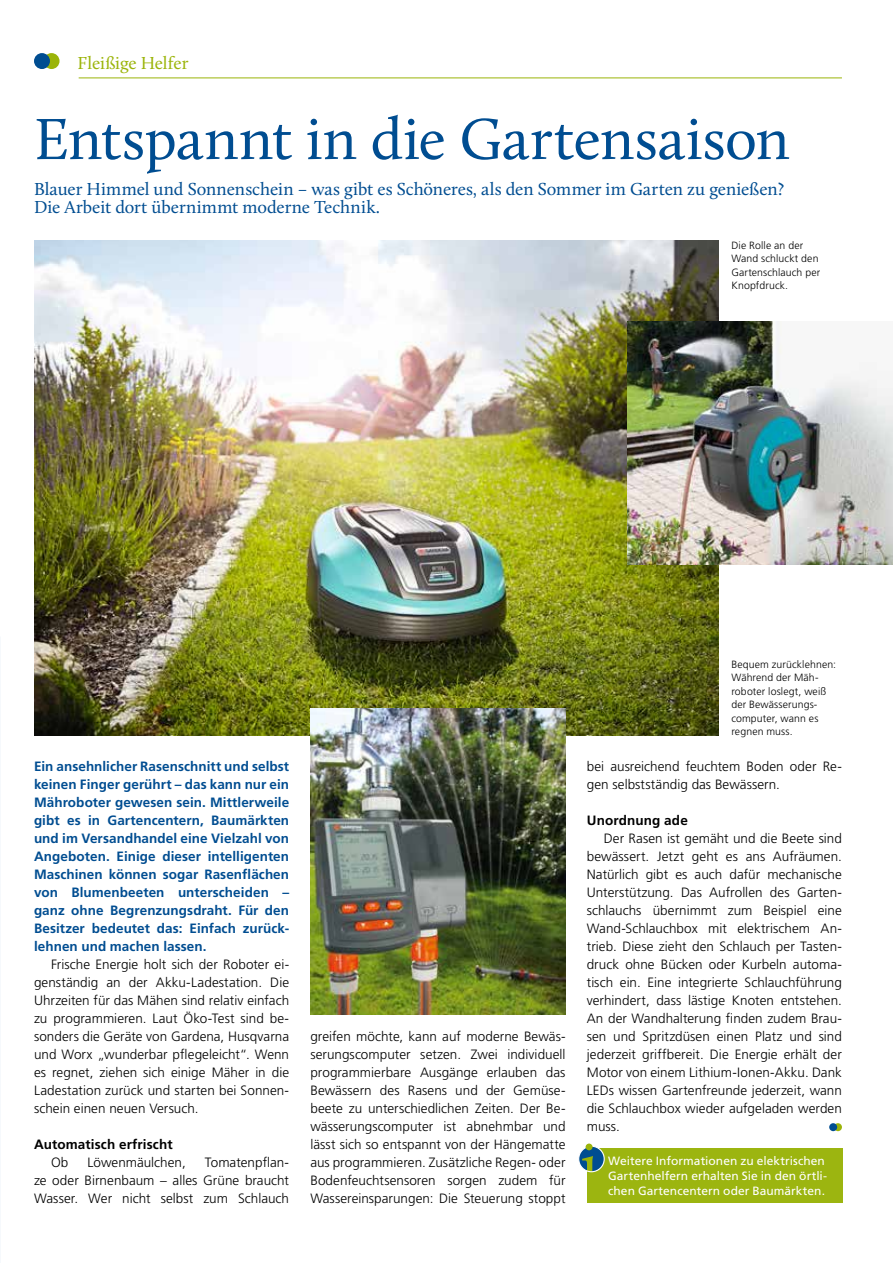
<style>
.page{position:relative;width:893px;height:1263px;background:#fff}
.page>*{position:absolute;margin:0;border:0;box-sizing:border-box;transform-origin:0 0}
.t1{font:60px "Calluna";letter-spacing:-.005em;color:#004d91}
.t2{font:18px/18px "Calluna";color:#004d91}
.t3{font:18px "Calluna";letter-spacing:-.015em;color:#9bb409}
.t4{font:300 13.5px/18px "Frutiger LT Std";letter-spacing:.005em;color:#000;text-align:justify}
.t5{font:700 13.5px/18px "Frutiger LT Std";letter-spacing:.005em;color:#004d91;text-align:justify}
.t6{font:700 13.5px "Frutiger LT Std";letter-spacing:.01em;color:#000}
.t7{font:12px/15px "Frutiger LT Std";color:#fff}
.t8{font:300 10.5px/13.5px "Frutiger LT Std";letter-spacing:.01em;color:#000}
</style>
<div class="page">
<hr style="left:79px;top:78px;width:763px;height:1px;background:#9bb409">
<div style="left:44px;top:53px;width:16px;height:16px;background:#9bb409;border-radius:50%"></div>
<div style="left:34px;top:53px;width:16px;height:16px;background:#004d91;border-radius:50%"></div>
<svg style="left:834px;top:1123px;width:8px;height:8px"></svg>
<div style="left:829px;top:1123px;width:8px;height:8px;background:#004d91;border-radius:50%"></div>
<img style="left:34px;top:240px;width:685px;height:495px">
<img style="left:628px;top:321px;width:265px;height:243px">
<div style="left:587px;top:1149px;width:255px;height:54px;background:#9cb510"></div>
<svg style="left:579px;top:1146px;width:25px;height:26px"></svg>
<svg style="left:582px;top:1156px;width:15px;height:16px"></svg>
<div style="left:578px;top:1146px;width:27px;height:26px;border:1px solid #fff;border-radius:50%"></div>
<div style="left:586px;top:1143px;width:7px;height:7px;background:#9bb409;border-radius:50%"></div>
<img style="left:310px;top:708px;width:256px;height:306px">
<h2 class="t3" style="left:78px;top:52px;width:112px">Fleißige Helfer</h2>
<h1 class="t1" style="left:34px;top:103px;width:757px">Entspannt in die Gartensaison</h1>
<h2 class="t2" style="left:34px;top:180px;width:752px">Blauer Himmel und Sonnenschein – was gibt es Schöneres, als den Sommer im Garten zu genießen?<br>Die Arbeit dort übernimmt moderne Technik.</h2>
<p class="t8" style="left:731px;top:238px;width:90px">Die Rolle an der<br>Wand schluckt den<br>Gartenschlauch per<br>Knopfdruck.</p>
<p class="t5" style="left:34px;top:757px;width:257px">Ein ansehnlicher Rasenschnitt und selbst keinen Finger gerührt – das kann nur ein Mähroboter gewesen sein. Mittlerweile gibt es in Gartencentern, Baumärkten und im Versandhandel eine Vielzahl von Angeboten. Einige dieser intelligenten Maschinen können sogar Rasenflächen von Blumenbeeten unterscheiden – ganz ohne Begrenzungsdraht. Für den Besitzer bedeutet das: Einfach zurück&shy;lehnen und machen lassen.</p>
<p class="t4" style="left:34px;top:956px;width:257px;text-indent:17px">Frische Energie holt sich der Roboter ei&shy;genständig an der Akku-Ladestation. Die Uhrzeiten für das Mähen sind relativ einfach zu programmieren. Laut Öko-Test sind be&shy;sonders die Geräte von Gardena, Husqvarna und Worx „wunderbar pflegeleicht“. Wenn es regnet, ziehen sich einige Mäher in die Ladestation zurück und starten bei Sonnen&shy;schein einen neuen Versuch.</p>
<p class="t6" style="left:34px;top:1136px;width:140px">Automatisch erfrischt</p>
<p class="t4" style="left:51px;top:1153px;width:19px">Ob</p>
<p class="t4" style="left:87px;top:1153px;width:100px">Löwenmäulchen,</p>
<p class="t4" style="left:34px;top:1153px;width:257px;text-indent:171px">Tomatenpflan&shy;ze oder Birnenbaum – alles Grüne braucht Wasser. Wer nicht selbst zum Schlauch</p>
<p class="t4" style="left:310px;top:1027px;width:257px">greifen möchte, kann auf moderne Bewäs&shy;serungscomputer setzen. Zwei individuell programmierbare Ausgänge erlauben das Bewässern des Rasens und der Gemüse&shy;beete zu unterschiedlichen Zeiten. Der Be&shy;wässerungscomputer ist abnehmbar und lässt sich so entspannt von der Hängematte aus programmieren. Zusätzliche Regen- oder Bodenfeuchtsensoren sorgen zudem für Wassereinsparungen: Die Steuerung stoppt</p>
<p class="t8" style="left:731px;top:657px;width:106px">Bequem zurücklehnen:<br>Während der Mäh&shy;roboter loslegt, weiß der Bewässerungs&shy;computer, wann es regnen muss.</p>
<p class="t4" style="left:587px;top:757px;width:257px">bei ausreichend feuchtem Boden oder Re&shy;gen selbstständig das Bewässern.</p>
<p class="t6" style="left:587px;top:812px;width:103px">Unordnung ade</p>
<p class="t4" style="left:587px;top:829px;width:257px;text-indent:17px">Der Rasen ist gemäht und die Beete sind bewässert. Jetzt geht es ans Aufräumen.<br>Natürlich gibt es auch dafür mechanische Unterstützung. Das Aufrollen des Garten&shy;schlauchs übernimmt zum Beispiel eine Wand-Schlauchbox mit elektrischem An&shy;trieb. Diese zieht den Schlauch per Tasten&shy;druck ohne Bücken oder Kurbeln automa&shy;tisch ein. Eine integrierte Schlauchführung verhindert, dass lästige Knoten entstehen.<br>An der Wandhalterung finden zudem Brau&shy;sen und Spritzdüsen einen Platz und sind jederzeit griffbereit. Die Energie erhält der Motor von einem Lithium-Ionen-Akku. Dank LEDs wissen Gartenfreunde jederzeit, wann die Schlauchbox wieder aufgeladen werden muss.</p>
<p class="t7" style="left:608px;top:1154px;width:220px">Weitere Informationen zu elektrischen<br>Gartenhelfern erhalten Sie in den örtli&shy;chen Gartencentern oder Baumärkten.</p>
</div>
